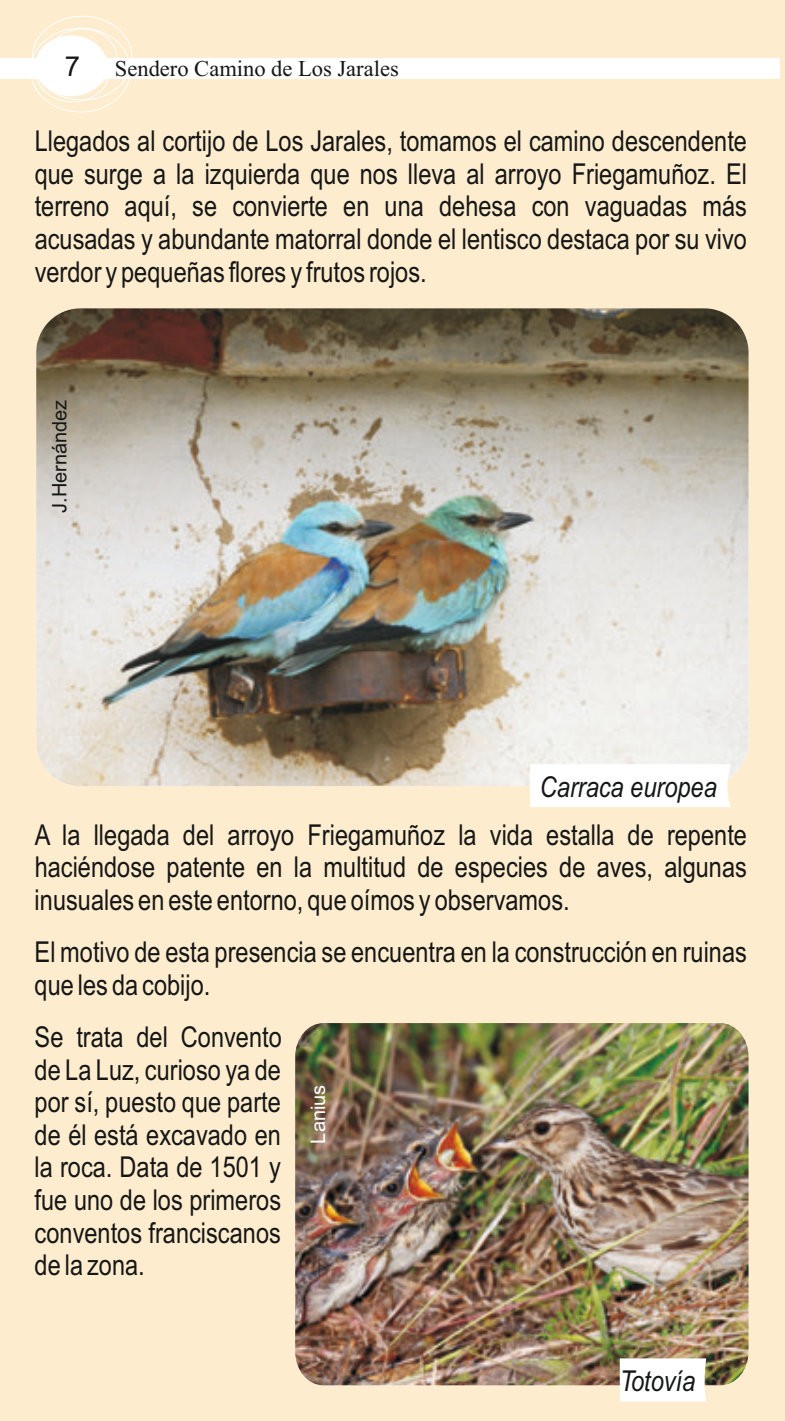
<style>
.page{position:relative;width:785px;height:1421px;background:#fff}
.page>*{position:absolute;margin:0;border:0;box-sizing:border-box;transform-origin:0 0}
.t1{font:28.75px/32.5px "Arial Narrow";color:#151616;text-align:justify}
.t2{font:italic 28.75px "Arial Narrow";color:#151616}
.t3{font:27.5px "Arial";color:#151616}
.t4{font:22.5px "Times New Roman";color:#151616}
.t5{font:20px "Arial";color:#151616}
.t6{font:20px "Arial";color:#fff}
</style>
<div class="page">
<div style="left:0;top:0;width:784px;height:1421px;background:#fdeccd"></div>
<img style="left:36px;top:308px;width:712px;height:478px;border-radius:44px">
<img style="left:295px;top:1023px;width:453px;height:362px">
<div style="left:530px;top:764px;width:201px;height:43px;background:#fff"></div>
<div style="left:0;top:58px;width:779px;height:21px;background:#fff"></div>
<div style="left:35px;top:36px;width:72px;height:60px;background:#fff;border:1px solid #fff;border-radius:50%"></div>
<div style="left:47px;top:29px;width:70px;height:58px;border:1px solid #fff;border-radius:50%"></div>
<div style="left:619px;top:1358px;width:87px;height:43px;background:#fff"></div>
<p class="t3" style="left:65px;top:56px;width:17px">7</p>
<p class="t4" style="left:115px;top:60px;width:285px">Sendero Camino de Los Jarales</p>
<p class="t1" style="left:35px;top:128px;width:713px">Llegados al cortijo de Los Jarales, tomamos el camino descendente que surge a la izquierda que nos lleva al arroyo Friegamuñoz. El terreno aquí, se convierte en una dehesa con vaguadas más acusadas y abundante matorral donde el lentisco destaca por su vivo verdor y pequeñas flores y frutos rojos.</p>
<p class="t5" style="left:52px;top:513px;width:115px;rotate:-90deg">J.Hernández</p>
<p class="t2" style="left:540px;top:776px;width:178px">Carraca europea</p>
<p class="t1" style="left:35px;top:821px;width:713px">A la llegada del arroyo Friegamuñoz la vida estalla de repente haciéndose patente en la multitud de especies de aves, algunas inusuales en este entorno, que oímos y observamos.</p>
<p class="t1" style="left:35px;top:938px;width:713px">El motivo de esta presencia se encuentra en la construcción en ruinas que les da cobijo.</p>
<p class="t1" style="left:35px;top:1023px;width:249px">Se trata del Convento de La Luz, curioso ya de por sí, puesto que parte de él está excavado en la roca. Data de 1501 y fue uno de los primeros conventos franciscanos de la zona.</p>
<p class="t6" style="left:310px;top:1144px;width:60px;rotate:-90deg">Lanius</p>
<p class="t2" style="left:619px;top:1370px;width:77px">Totovía</p>
</div>
